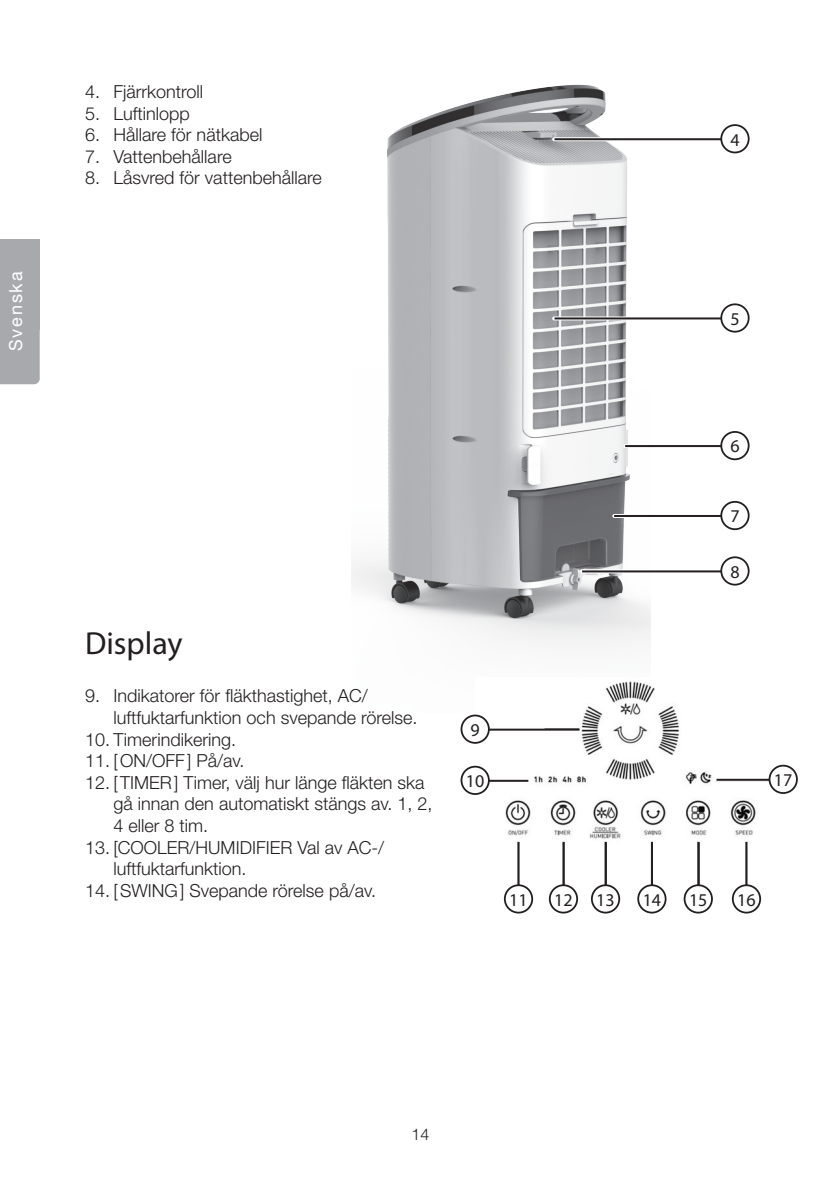
<style>
.page{position:relative;width:840px;height:1191px;background:#fff}
.page>*{position:absolute;margin:0;border:0;box-sizing:border-box;transform-origin:0 0}
.Bruks_-_Nytt_Avsnitt{font:32px "Myriad Pro";color:#231f20}
.t1{font:300 18px/21.6px "Helvetica Neue LT Std";color:#231f20}
.t2{font:18px "Myriad Pro";color:#231f20}
.t3{font:18px "Helvetica Neue LT Std";letter-spacing:.1em;color:#fff}
.t4{font:300 16px "Helvetica Neue LT Std";color:#231f20}
</style>
<div class="page">
<div style="left:0;top:330px;width:40px;height:54px;background:#a8a9ad"></div>
<div style="left:0;top:239px;width:40px;height:91px;background:#a8a9ad"></div>
<img style="left:352px;top:84px;width:298px;height:562px">
<img style="left:478px;top:681px;width:317px;height:233px">
<svg style="left:553px;top:137px;width:167px;height:4px"></svg>
<svg style="left:553px;top:316px;width:167px;height:4px"></svg>
<hr style="left:625px;top:444px;width:100px;height:4px;background:#f7f6f6">
<hr style="left:614px;top:514px;width:111px;height:4px;background:#fff">
<svg style="left:581px;top:569px;width:139px;height:4px"></svg>
<hr style="left:554px;top:138px;width:173px;height:2px;background:#231f20">
<hr style="left:554px;top:317px;width:173px;height:2px;background:#231f20">
<hr style="left:624px;top:445px;width:103px;height:2px;background:#231f20">
<hr style="left:613px;top:515px;width:114px;height:2px;background:#231f20">
<hr style="left:581px;top:570px;width:146px;height:2px;background:#231f20">
<div style="left:720px;top:125px;width:28px;height:27px;background:#fff;border-radius:50%"></div>
<div style="left:720px;top:124px;width:29px;height:29px;border:2px solid #231f20;border-radius:50%"></div>
<div style="left:720px;top:304px;width:28px;height:28px;background:#fff;border-radius:50%"></div>
<div style="left:720px;top:303px;width:29px;height:29px;border:2px solid #231f20;border-radius:50%"></div>
<div style="left:720px;top:432px;width:28px;height:27px;background:#fff;border-radius:50%"></div>
<div style="left:720px;top:431px;width:29px;height:29px;border:2px solid #231f20;border-radius:50%"></div>
<div style="left:720px;top:502px;width:28px;height:27px;background:#fff;border-radius:50%"></div>
<div style="left:720px;top:501px;width:29px;height:29px;border:2px solid #231f20;border-radius:50%"></div>
<div style="left:720px;top:557px;width:28px;height:27px;background:#fff;border-radius:50%"></div>
<div style="left:720px;top:556px;width:29px;height:29px;border:2px solid #231f20;border-radius:50%"></div>
<svg style="left:715px;top:778px;width:53px;height:4px"></svg>
<svg style="left:489px;top:727px;width:53px;height:4px"></svg>
<svg style="left:489px;top:779px;width:41px;height:4px"></svg>
<hr style="left:716px;top:779px;width:60px;height:2px;background:#231f20">
<hr style="left:485px;top:728px;width:94px;height:2px;background:#231f20">
<hr style="left:485px;top:780px;width:43px;height:2px;background:#231f20">
<hr style="left:517px;top:842px;width:2px;height:43px;background:#231f20">
<hr style="left:562px;top:842px;width:2px;height:43px;background:#231f20">
<hr style="left:604px;top:842px;width:2px;height:43px;background:#231f20">
<hr style="left:650px;top:842px;width:2px;height:43px;background:#231f20">
<hr style="left:697px;top:842px;width:2px;height:43px;background:#231f20">
<hr style="left:745px;top:842px;width:2px;height:43px;background:#231f20">
<div style="left:769px;top:765px;width:27px;height:28px;background:#fff;border-radius:50%"></div>
<div style="left:768px;top:764px;width:29px;height:30px;border:2px solid #231f20;border-radius:50%"></div>
<div style="left:461px;top:715px;width:27px;height:28px;background:#fff;border-radius:50%"></div>
<div style="left:460px;top:714px;width:29px;height:30px;border:2px solid #231f20;border-radius:50%"></div>
<div style="left:461px;top:766px;width:27px;height:28px;background:#fff;border-radius:50%"></div>
<div style="left:460px;top:765px;width:29px;height:30px;border:2px solid #231f20;border-radius:50%"></div>
<div style="left:504px;top:885px;width:28px;height:27px;background:#fff;border-radius:50%"></div>
<div style="left:503px;top:884px;width:30px;height:29px;border:2px solid #231f20;border-radius:50%"></div>
<div style="left:549px;top:885px;width:28px;height:27px;background:#fff;border-radius:50%"></div>
<div style="left:548px;top:884px;width:29px;height:29px;border:2px solid #231f20;border-radius:50%"></div>
<div style="left:591px;top:885px;width:28px;height:27px;background:#fff;border-radius:50%"></div>
<div style="left:590px;top:884px;width:29px;height:29px;border:2px solid #231f20;border-radius:50%"></div>
<div style="left:638px;top:885px;width:27px;height:27px;background:#fff;border-radius:50%"></div>
<div style="left:637px;top:884px;width:29px;height:29px;border:2px solid #231f20;border-radius:50%"></div>
<div style="left:684px;top:885px;width:27px;height:27px;background:#fff;border-radius:50%"></div>
<div style="left:683px;top:884px;width:29px;height:29px;border:2px solid #231f20;border-radius:50%"></div>
<div style="left:732px;top:885px;width:27px;height:27px;background:#fff;border-radius:50%"></div>
<div style="left:731px;top:884px;width:29px;height:29px;border:2px solid #231f20;border-radius:50%"></div>
<p class="t3" style="left:5px;top:351px;width:81px;rotate:-90deg">Svenska</p>
<p class="t1" style="left:85px;top:80px;width:120px">4. Fjärrkontroll</p>
<p class="t1" style="left:85px;top:102px;width:106px">5. Luftinlopp</p>
<p class="t1" style="left:85px;top:124px;width:179px">6. Hållare för nätkabel</p>
<p class="t1" style="left:85px;top:145px;width:148px">7. Vattenbehållare</p>
<p class="t1" style="left:85px;top:167px;width:238px">8. Låsvred för vattenbehållare</p>
<p class="t2" style="left:730px;top:130px;width:11px">4</p>
<p class="t2" style="left:730px;top:309px;width:11px">5</p>
<p class="Bruks_-_Nytt_Avsnitt" style="left:85px;top:625px;width:99px">Display</p>
<p class="t1" style="left:113px;top:685px;width:305px;text-indent:-28px">9. Indikatorer för fläkthastighet, AC/ luftfuktarfunktion och svepande rörelse.</p>
<p class="t1" style="left:85px;top:728px;width:152px">10. Timerindikering.</p>
<p class="t1" style="left:85px;top:749px;width:161px">11. [ON/OFF] På/av.</p>
<p class="t1" style="left:113px;top:771px;width:320px;text-indent:-28px">12. [TIMER] Timer, välj hur länge fläkten ska gå innan den automatiskt stängs av. 1, 2,<br>4 eller 8 tim.</p>
<p class="t1" style="left:113px;top:836px;width:272px;text-indent:-28px">13. [COOLER/HUMIDIFIER Val av AC-/ luftfuktarfunktion.</p>
<p class="t1" style="left:85px;top:879px;width:292px">14. [SWING] Svepande rörelse på/av.</p>
<p class="t2" style="left:730px;top:436px;width:11px">6</p>
<p class="t2" style="left:730px;top:506px;width:11px">7</p>
<p class="t2" style="left:730px;top:562px;width:11px">8</p>
<p class="t2" style="left:470px;top:720px;width:11px">9</p>
<p class="t2" style="left:465px;top:771px;width:20px">10</p>
<p class="t2" style="left:773px;top:770px;width:20px">17</p>
<p class="t2" style="left:509px;top:890px;width:20px">11</p>
<p class="t2" style="left:554px;top:890px;width:20px">12</p>
<p class="t2" style="left:596px;top:890px;width:20px">13</p>
<p class="t2" style="left:642px;top:890px;width:20px">14</p>
<p class="t2" style="left:688px;top:890px;width:20px">15</p>
<p class="t2" style="left:736px;top:890px;width:20px">16</p>
<p class="t4" style="left:411px;top:1124px;width:19px">14</p>
</div>
